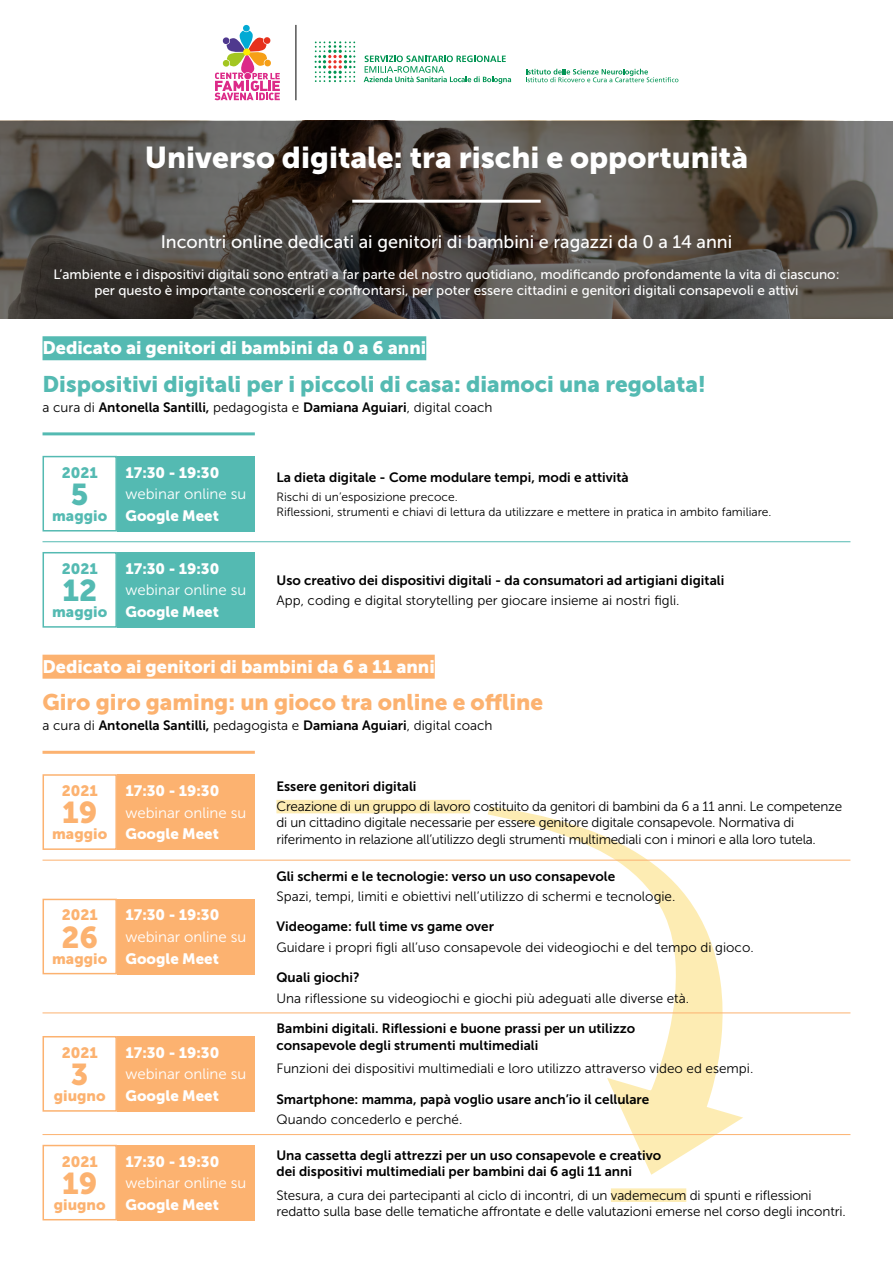
<style>
.page{position:relative;width:893px;height:1263px;background:#fff}
.page>*{position:absolute;margin:0;border:0;box-sizing:border-box;transform-origin:0 0}
.t1{font:30px "Museo Sans 900";color:#fff}
.t2{font:30px "Museo Sans 900";color:#fcb270}
.t3{font:30px "Museo Sans 900";color:#54bab2}
.t4{font:22.5px "Museo Sans 900";color:#54bab2}
.t5{font:22.5px "Museo Sans 900";color:#fcb270}
.t6{font:18px "Museo Sans 900";color:#fff}
.t7{font:18px "Museo Sans 500";color:#fff}
.t8{font:15px "Museo Sans 900";color:#fff}
.t9{font:15px "Museo Sans 300";color:#fff}
.t10{font:15px "Museo Sans 900";color:#fcb270}
.t11{font:15px "Museo Sans 900";color:#54bab2}
.t12{font:13.5px/16.2px "Museo Sans 300";letter-spacing:-.01em;color:#000}
.t13{font:13.5px/16.2px "Museo Sans 700";color:#000}
.t14{font:13.5px/16.2px "Museo Sans 500";color:#fff;text-align:center}
.t15{font:12px "Museo Sans 300";color:#000}
.s1{font-family:"Museo Sans 700"}
</style>
<div class="page">
<svg style="left:0;top:121px;width:893px;height:198px;background:#4f4943"></svg>
<svg style="left:488px;top:806px;width:255px;height:369px"></svg>
<hr style="left:352px;top:200px;width:189px;height:3px;background:#fff">
<div style="left:43px;top:336px;width:383px;height:24px;background:#54bab2"></div>
<hr style="left:43px;top:432px;width:212px;height:3px;background:#54bab2">
<div style="left:117px;top:456px;width:138px;height:75px;background:#54bab2"></div>
<div style="left:43px;top:456px;width:74px;height:75px;border:2px solid #54bab2"></div>
<div style="left:117px;top:552px;width:138px;height:76px;background:#54bab2"></div>
<div style="left:43px;top:552px;width:74px;height:76px;border:2px solid #54bab2"></div>
<hr style="left:43px;top:541px;width:807px;height:1px;background:#54bab2">
<div style="left:43px;top:655px;width:392px;height:24px;background:#fcb270"></div>
<hr style="left:43px;top:751px;width:212px;height:3px;background:#fcb270">
<div style="left:117px;top:774px;width:138px;height:76px;background:#fcb270"></div>
<div style="left:43px;top:774px;width:74px;height:76px;border:2px solid #fcb270"></div>
<div style="left:276px;top:800px;width:194px;height:13px;background:#fdecb3"></div>
<div style="left:117px;top:899px;width:138px;height:75px;background:#fcb270"></div>
<div style="left:43px;top:899px;width:74px;height:75px;border:2px solid #fcb270"></div>
<hr style="left:43px;top:860px;width:807px;height:1px;background:#fcb270">
<hr style="left:43px;top:1013px;width:807px;height:1px;background:#fcb270">
<div style="left:117px;top:1036px;width:138px;height:76px;background:#fcb270"></div>
<div style="left:43px;top:1036px;width:74px;height:76px;border:2px solid #fcb270"></div>
<hr style="left:43px;top:1134px;width:807px;height:1px;background:#fcb270">
<div style="left:117px;top:1145px;width:138px;height:75px;background:#fcb270"></div>
<div style="left:43px;top:1145px;width:74px;height:75px;border:2px solid #fcb270"></div>
<div style="left:611px;top:1188px;width:75px;height:14px;background:#fdecb3"></div>
<div style="left:243px;top:25px;width:7px;height:7px;background:#02aad4;border-radius:50%"></div>
<svg style="left:215px;top:31px;width:65px;height:69px"></svg>
<svg style="left:315px;top:41px;width:40px;height:41px"></svg>
<svg style="left:364px;top:56px;width:147px;height:28px"></svg>
<svg style="left:526px;top:69px;width:152px;height:13px"></svg>
<hr style="left:296px;top:25px;width:1px;height:75px;background:#000">
<h1 class="t1" style="left:145px;top:140px;width:605px">Universo digitale: tra rischi e opportunità</h1>
<h3 class="t7" style="left:161px;top:232px;width:573px">Incontri online dedicati ai genitori di bambini e ragazzi da 0 a 14 anni</h3>
<p class="t14" style="left:53px;top:266px;width:788px">L’ambiente e i dispositivi digitali sono entrati a far parte del nostro quotidiano, modificando profondamente la vita di ciascuno: per questo è importante conoscerli e confrontarsi, per poter essere cittadini e genitori digitali consapevoli e attivi</p>
<h3 class="t6" style="left:43px;top:338px;width:385px">Dedicato ai genitori di bambini da 0 a 6 anni</h3>
<h2 class="t4" style="left:43px;top:371px;width:665px">Dispositivi digitali per i piccoli di casa: diamoci una regolata!</h2>
<p class="t12" style="left:43px;top:399px;width:452px">a cura di <span class="s1">Antonella Santilli,</span> pedagogista e <span class="s1">Damiana Aguiari</span>, digital coach</p>
<p class="t11" style="left:62px;top:464px;width:37px">2021</p>
<h1 class="t3" style="left:71px;top:477px;width:19px">5</h1>
<p class="t8" style="left:125px;top:464px;width:95px">17:30 - 19:30</p>
<p class="t13" style="left:276px;top:469px;width:354px">La dieta digitale - Come modulare tempi, modi e attività</p>
<p class="t15" style="left:276px;top:491px;width:183px">Rischi di un’esposizione precoce.</p>
<p class="t9" style="left:125px;top:486px;width:122px">webinar online su</p>
<p class="t11" style="left:52px;top:507px;width:57px">maggio</p>
<p class="t15" style="left:276px;top:505px;width:497px">Riflessioni, strumenti e chiavi di lettura da utilizzare e mettere in pratica in ambito familiare.</p>
<p class="t8" style="left:125px;top:507px;width:95px">Google Meet</p>
<p class="t11" style="left:62px;top:560px;width:37px">2021</p>
<h1 class="t3" style="left:62px;top:573px;width:36px">12</h1>
<p class="t11" style="left:52px;top:603px;width:57px">maggio</p>
<p class="t8" style="left:125px;top:560px;width:95px">17:30 - 19:30</p>
<p class="t9" style="left:125px;top:582px;width:122px">webinar online su</p>
<p class="t8" style="left:125px;top:603px;width:95px">Google Meet</p>
<p class="t13" style="left:276px;top:572px;width:449px">Uso creativo dei dispositivi digitali - da consumatori ad artigiani digitali</p>
<p class="t12" style="left:276px;top:592px;width:404px">App, coding e digital storytelling per giocare insieme ai nostri figli.</p>
<h3 class="t6" style="left:43px;top:656px;width:394px">Dedicato ai genitori di bambini da 6 a 11 anni</h3>
<h2 class="t5" style="left:43px;top:689px;width:502px">Giro giro gaming: un gioco tra online e offline</h2>
<p class="t12" style="left:43px;top:718px;width:452px">a cura di <span class="s1">Antonella Santilli,</span> pedagogista e <span class="s1">Damiana Aguiari</span>, digital coach</p>
<p class="t10" style="left:62px;top:782px;width:37px">2021</p>
<h1 class="t2" style="left:62px;top:796px;width:37px">19</h1>
<p class="t10" style="left:52px;top:826px;width:57px">maggio</p>
<p class="t8" style="left:125px;top:782px;width:95px">17:30 - 19:30</p>
<p class="t13" style="left:276px;top:778px;width:142px">Essere genitori digitali</p>
<p class="t12" style="left:276px;top:798px;width:567px">Creazione di un gruppo di lavoro costituito da genitori di bambini da 6 a 11 anni. Le competenze di un cittadino digitale necessarie per essere genitore digitale consapevole. Normativa di riferimento in relazione all’utilizzo degli strumenti multimediali con i minori e alla loro tutela.</p>
<p class="t9" style="left:125px;top:804px;width:122px">webinar online su</p>
<p class="t8" style="left:125px;top:826px;width:95px">Google Meet</p>
<p class="t10" style="left:62px;top:907px;width:37px">2021</p>
<h1 class="t2" style="left:61px;top:920px;width:38px">26</h1>
<p class="t10" style="left:52px;top:950px;width:57px">maggio</p>
<p class="t8" style="left:125px;top:907px;width:95px">17:30 - 19:30</p>
<p class="t9" style="left:125px;top:929px;width:122px">webinar online su</p>
<p class="t8" style="left:125px;top:950px;width:95px">Google Meet</p>
<p class="t13" style="left:276px;top:868px;width:340px">Gli schermi e le tecnologie: verso un uso consapevole</p>
<p class="t12" style="left:276px;top:888px;width:400px">Spazi, tempi, limiti e obiettivi nell’utilizzo di schermi e tecnologie.</p>
<p class="t13" style="left:276px;top:919px;width:219px">Videogame: full time vs game over</p>
<p class="t12" style="left:276px;top:939px;width:479px">Guidare i propri figli all’uso consapevole dei videogiochi e del tempo di gioco.</p>
<p class="t13" style="left:276px;top:969px;width:85px">Quali giochi?</p>
<p class="t12" style="left:276px;top:990px;width:414px">Una riflessione su videogiochi e giochi più adeguati alle diverse età.</p>
<p class="t10" style="left:62px;top:1044px;width:37px">2021</p>
<h1 class="t2" style="left:71px;top:1057px;width:19px">3</h1>
<p class="t10" style="left:54px;top:1087px;width:53px">giugno</p>
<p class="t8" style="left:125px;top:1044px;width:95px">17:30 - 19:30</p>
<p class="t9" style="left:125px;top:1066px;width:122px">webinar online su</p>
<p class="t8" style="left:125px;top:1087px;width:95px">Google Meet</p>
<p class="t13" style="left:276px;top:1021px;width:360px">Bambini digitali. Riflessioni e buone prassi per un utilizzo consapevole degli strumenti multimediali</p>
<p class="t12" style="left:276px;top:1061px;width:478px">Funzioni dei dispositivi multimediali e loro utilizzo attraverso video ed esempi.</p>
<p class="t12" style="left:276px;top:1112px;width:187px">Quando concederlo e perché.</p>
<p class="t13" style="left:276px;top:1091px;width:374px">Smartphone: mamma, papà voglio usare anch’io il cellulare</p>
<p class="t10" style="left:62px;top:1153px;width:37px">2021</p>
<h1 class="t2" style="left:62px;top:1166px;width:37px">19</h1>
<p class="t10" style="left:54px;top:1196px;width:53px">giugno</p>
<p class="t8" style="left:125px;top:1153px;width:95px">17:30 - 19:30</p>
<p class="t13" style="left:276px;top:1147px;width:386px">Una cassetta degli attrezzi per un uso consapevole e creativo dei dispositivi multimediali per bambini dai 6 agli 11 anni</p>
<p class="t12" style="left:276px;top:1187px;width:571px">Stesura, a cura dei partecipanti al ciclo di incontri, di un vademecum di spunti e riflessioni redatto sulla base delle tematiche affrontate e delle valutazioni emerse nel corso degli incontri.</p>
<p class="t9" style="left:125px;top:1175px;width:122px">webinar online su</p>
<p class="t8" style="left:125px;top:1196px;width:95px">Google Meet</p>
</div>
